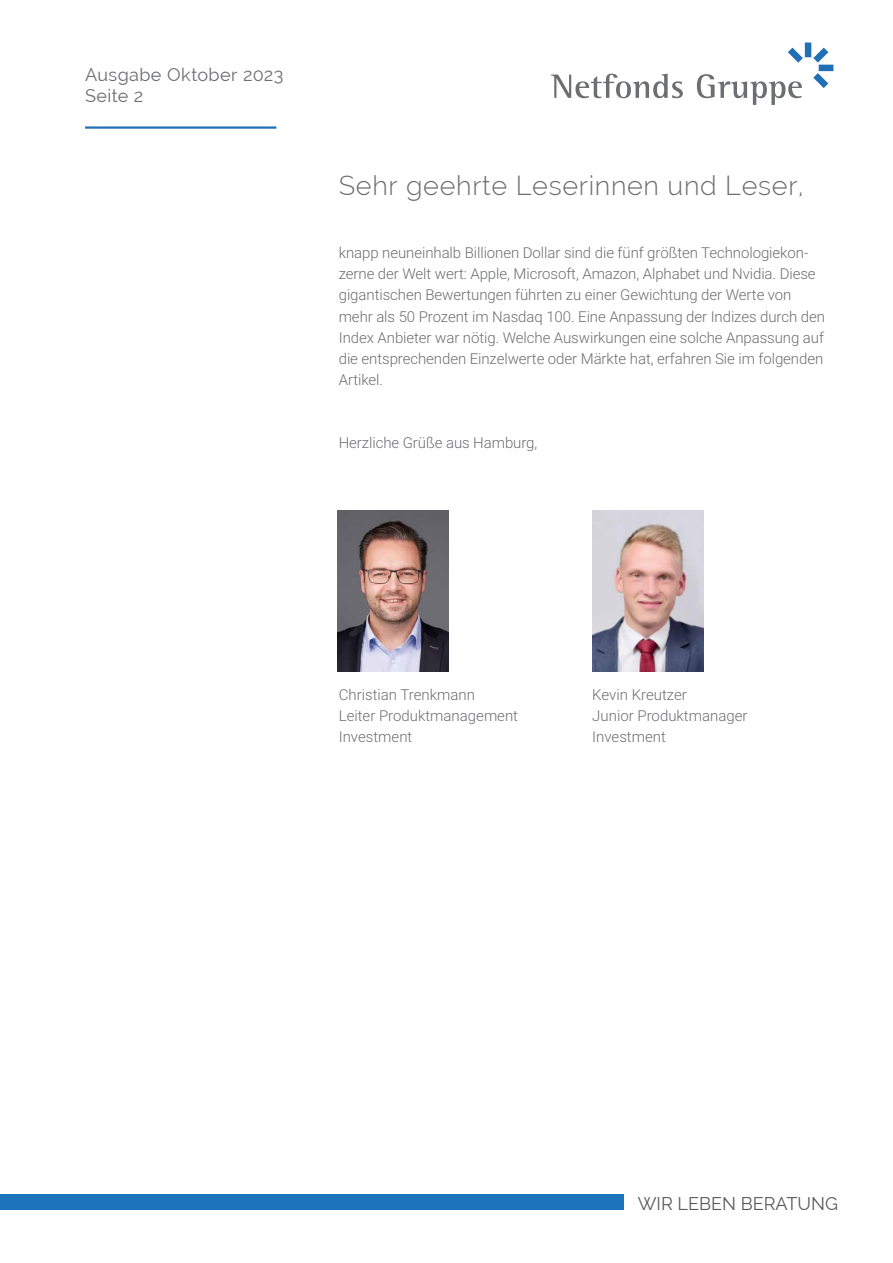
<style>
.page{position:relative;width:893px;height:1263px;background:#fff}
.page>*{position:absolute;margin:0;border:0;box-sizing:border-box;transform-origin:0 0}
.t1{font:300 27px "Raleway";letter-spacing:.025em;color:#6d6e71}
.t2{font:18px/21.6px "Raleway";letter-spacing:.02em;color:#6d6e71}
.t3{font:18px "Raleway";color:#58595b}
.t4{font:300 15px/21px "Roboto";letter-spacing:-.005em;color:#6d6e71}
</style>
<div class="page">
<svg style="left:551px;top:74px;width:132px;height:24px"></svg>
<svg style="left:697px;top:74px;width:105px;height:31px"></svg>
<svg style="left:813px;top:48px;width:15px;height:15px"></svg>
<div style="left:819px;top:65px;width:14px;height:6px;background:#2170b6"></div>
<div style="left:805px;top:43px;width:6px;height:14px;background:#2170b6"></div>
<svg style="left:813px;top:73px;width:15px;height:15px"></svg>
<svg style="left:788px;top:48px;width:15px;height:15px"></svg>
<hr style="left:85px;top:126px;width:191px;height:3px;background:#2170b6">
<div style="left:0;top:1194px;width:623px;height:16px;background:#1c75bc"></div>
<img style="left:592px;top:510px;width:111px;height:161px">
<img style="left:337px;top:510px;width:111px;height:161px">
<p class="t2" style="left:85px;top:64px;width:200px">Ausgabe Oktober 2023<br>Seite 2</p>
<h1 class="t1" style="left:339px;top:170px;width:466px">Sehr geehrte Leserinnen und Leser,</h1>
<p class="t4" style="left:339px;top:242px;width:488px">knapp neuneinhalb Billionen Dollar sind die fünf größten Technologiekon&shy;zerne der Welt wert: Apple, Microsoft, Amazon, Alphabet und Nvidia. Diese gigantischen Bewertungen führten zu einer Gewichtung der Werte von mehr als 50 Prozent im Nasdaq 100. Eine Anpassung der Indizes durch den Index Anbieter war nötig. Welche Auswirkungen eine solche Anpassung auf die entsprechenden Einzelwerte oder Märkte hat, erfahren Sie im folgenden Artikel.</p>
<p class="t4" style="left:339px;top:431px;width:200px">Herzliche Grüße aus Hamburg,</p>
<p class="t4" style="left:339px;top:683px;width:138px">Christian Trenkmann</p>
<p class="t4" style="left:592px;top:683px;width:96px">Kevin Kreutzer</p>
<p class="t4" style="left:339px;top:704px;width:181px">Leiter Produktmanagement</p>
<p class="t4" style="left:592px;top:704px;width:157px">Junior Produktmanager</p>
<p class="t4" style="left:339px;top:725px;width:75px">Investment</p>
<p class="t4" style="left:592px;top:725px;width:75px">Investment</p>
<p class="t3" style="left:638px;top:1193px;width:202px">Wir leben Beratung</p>
</div>
